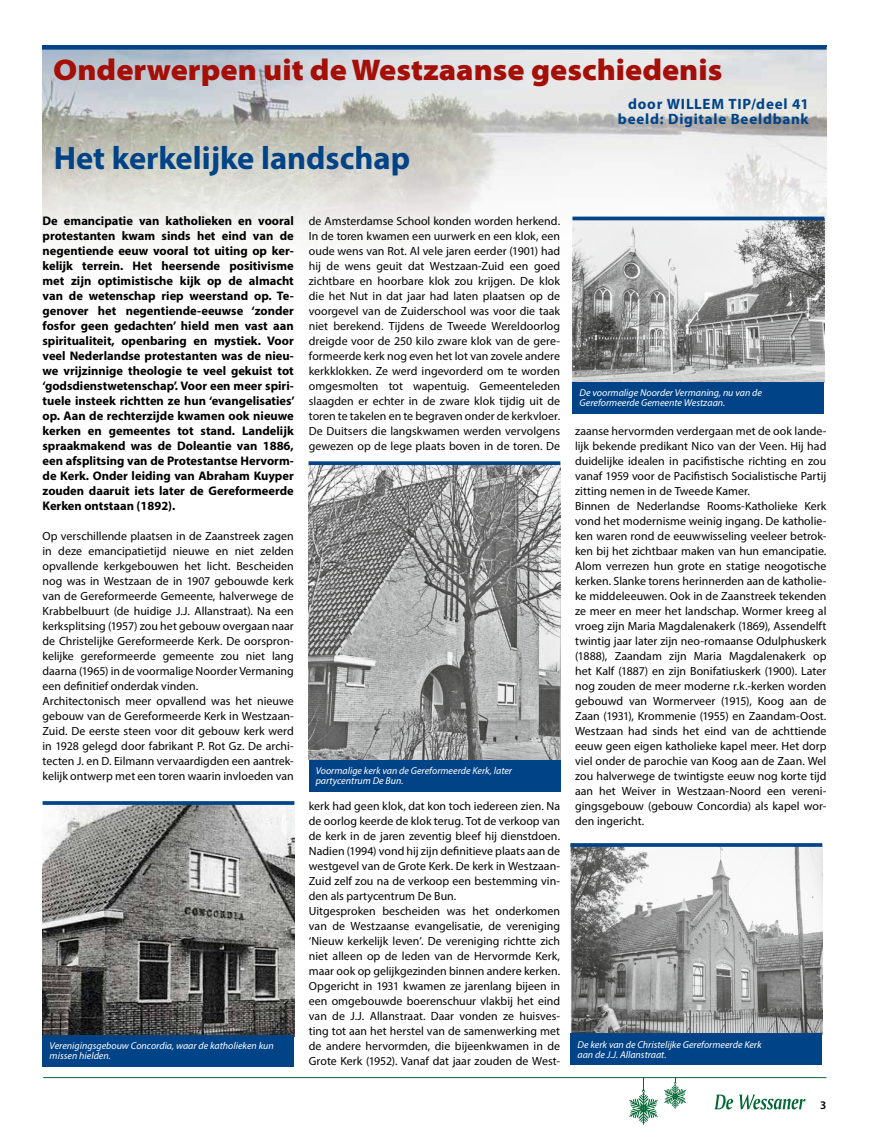
<style>
.page{position:relative;width:869px;height:1134px;background:#fff}
.page>*{position:absolute;margin:0;border:0;box-sizing:border-box;transform-origin:0 0}
.t1{font:700 32.5px "Myriad Pro";color:#004387}
.t2{font:900 semi-expanded 30px "Myriad Pro";color:#a40f08}
.t3{font:700 15px/15px "Myriad Pro";letter-spacing:.05em;color:#004387;text-align:right}
.t4{font:700 12.5px/15px "Myriad Pro";color:#000;text-align:justify}
.t5{font:11.88px/15px "Myriad Pro";letter-spacing:.005em;color:#000}
.t6{font:600 11.62px "Myriad Pro";color:#000}
.t7{font:italic 10px/10px "Myriad Pro";color:#fff}
</style>
<div class="page">
<svg style="left:714px;top:1094px;width:18px;height:15px"></svg>
<svg style="left:739px;top:1094px;width:66px;height:15px"></svg>
<svg style="left:663px;top:1078px;width:22px;height:31px"></svg>
<svg style="left:628px;top:1078px;width:29px;height:47px"></svg>
<hr style="left:43px;top:1077px;width:783px;height:1px;background:#006833">
<img style="left:43px;top:50px;width:783px;height:253px">
<div style="left:43px;top:45px;width:783px;height:5px;background:#004387"></div>
<img style="left:570px;top:847px;width:251px;height:186px">
<div style="left:570px;top:1033px;width:251px;height:32px;background:#004387"></div>
<svg style="left:570px;top:843px;width:251px;height:4px"></svg>
<img style="left:43px;top:805px;width:251px;height:230px">
<div style="left:43px;top:1035px;width:251px;height:31px;background:#004387"></div>
<svg style="left:43px;top:801px;width:251px;height:4px"></svg>
<img style="left:308px;top:465px;width:252px;height:295px">
<div style="left:308px;top:760px;width:252px;height:31px;background:#004387"></div>
<svg style="left:308px;top:461px;width:252px;height:4px"></svg>
<img style="left:572px;top:220px;width:251px;height:162px">
<div style="left:572px;top:382px;width:251px;height:31px;background:#004387"></div>
<hr style="left:572px;top:217px;width:251px;height:3px;background:#004387">
<h2 class="t2" style="left:53px;top:53px;width:670px">Onderwerpen uit de Westzaanse geschiedenis</h2>
<h1 class="t1" style="left:54px;top:137px;width:357px">Het kerkelijke landschap</h1>
<p class="t3" style="left:617px;top:96px;width:192px">door WILLEM TIP/deel 41 beeld: Digitale Beeldbank</p>
<p class="t4" style="left:43px;top:213px;width:253px">De emancipatie van katholieken en vooral protestanten kwam sinds het eind van de negentiende eeuw vooral tot uiting op ker&shy;kelijk terrein. Het heersende positivisme met zijn optimistische kijk op de almacht van de wetenschap riep weerstand op. Te&shy;genover het negentiende-eeuwse ‘zonder fosfor geen gedachten’ hield men vast aan spiritualiteit, openbaring en mystiek. Voor veel Nederlandse protestanten was de nieu&shy;we vrijzinnige theologie te veel gekuist tot ‘godsdienstwetenschap’. Voor een meer spiri&shy;tuele insteek richtten ze hun ‘evangelisaties’ op. Aan de rechterzijde kwamen ook nieuwe kerken en gemeentes tot stand. Landelijk spraakmakend was de Doleantie van 1886, een afsplitsing van de Protestantse Hervorm&shy;de Kerk. Onder leiding van Abraham Kuyper zouden daaruit iets later de Gereformeerde Kerken ontstaan (1892).</p>
<p class="t5" style="left:43px;top:528px;width:253px">Op verschillende plaatsen in de Zaanstreek zagen in deze emancipatietijd nieuwe en niet zelden opvallende kerkgebouwen het licht. Bescheiden nog was in Westzaan de in 1907 gebouwde kerk van de Gereformeerde Gemeente, halverwege de Krabbelbuurt (de huidige J.J. Allanstraat). Na een kerksplitsing (1957) zou het gebouw overgaan naar de Christelijke Gereformeerde Kerk. De oorspron&shy;kelijke gereformeerde gemeente zou niet lang daarna (1965) in de voormalige Noorder Vermaning een definitief onderdak vinden.<br>Architectonisch meer opvallend was het nieuwe gebouw van de Gereformeerde Kerk in Westzaan-Zuid. De eerste steen voor dit gebouw kerk werd in 1928 gelegd door fabrikant P. Rot Gz. De archi&shy;tecten J. en D. Eilmann vervaardigden een aantrek&shy;kelijk ontwerp met een toren waarin invloeden van</p>
<p class="t7" style="left:50px;top:1041px;width:226px">Verenigingsgebouw Concordia, waar de katholieken kun missen hielden.</p>
<p class="t5" style="left:309px;top:213px;width:253px;text-align:justify">de Amsterdamse School konden worden herkend.<br>In de toren kwamen een uurwerk en een klok, een oude wens van Rot. Al vele jaren eerder (1901) had hij de wens geuit dat Westzaan-Zuid een goed zichtbare en hoorbare klok zou krijgen. De klok die het Nut in dat jaar had laten plaatsen op de voorgevel van de Zuiderschool was voor die taak niet berekend. Tijdens de Tweede Wereldoorlog dreigde voor de 250 kilo zware klok van de gere&shy;formeerde kerk nog even het lot van zovele andere kerkklokken. Ze werd ingevorderd om te worden omgesmolten tot wapentuig. Gemeenteleden slaagden er echter in de zware klok tijdig uit de toren te takelen en te begraven onder de kerkvloer.<br>De Duitsers die langskwamen werden vervolgens gewezen op de lege plaats boven in de toren. De</p>
<p class="t7" style="left:315px;top:766px;width:198px">Voormalige kerk van de Gereformeerde Kerk, later partycentrum De Bun.</p>
<p class="t5" style="left:309px;top:798px;width:253px">kerk had geen klok, dat kon toch iedereen zien. Na de oorlog keerde de klok terug. Tot de verkoop van de kerk in de jaren zeventig bleef hij dienstdoen.<br>Nadien (1994) vond hij zijn definitieve plaats aan de westgevel van de Grote Kerk. De kerk in Westzaan-Zuid zelf zou na de verkoop een bestemming vin&shy;den als partycentrum De Bun.<br>Uitgesproken bescheiden was het onderkomen van de Westzaanse evangelisatie, de vereniging ‘Nieuw kerkelijk leven’. De vereniging richtte zich niet alleen op de leden van de Hervormde Kerk, maar ook op gelijkgezinden binnen andere kerken.<br>Opgericht in 1931 kwamen ze jarenlang bijeen in een omgebouwde boerenschuur vlakbij het eind van de J.J. Allanstraat. Daar vonden ze huisves&shy;ting tot aan het herstel van de samenwerking met de andere hervormden, die bijeenkwamen in de Grote Kerk (1952). Vanaf dat jaar zouden de West-</p>
<p class="t7" style="left:579px;top:388px;width:184px">De voormalige Noorder Vermaning, nu van de<br>Gereformeerde Gemeente Westzaan.</p>
<p class="t5" style="left:575px;top:423px;width:253px">zaanse hervormden verdergaan met de ook lande&shy;lijk bekende predikant Nico van der Veen. Hij had duidelijke idealen in pacifistische richting en zou vanaf 1959 voor de Pacifistisch Socialistische Partij zitting nemen in de Tweede Kamer.<br>Binnen de Nederlandse Rooms-Katholieke Kerk vond het modernisme weinig ingang. De katholie&shy;ken waren rond de eeuwwisseling veeleer betrok&shy;ken bij het zichtbaar maken van hun emancipatie.<br>Alom verrezen hun grote en statige neogotische kerken. Slanke torens herinnerden aan de katholie&shy;ke middeleeuwen. Ook in de Zaanstreek tekenden ze meer en meer het landschap. Wormer kreeg al vroeg zijn Maria Magdalenakerk (1869), Assendelft twintig jaar later zijn neo-romaanse Odulphuskerk (1888), Zaandam zijn Maria Magdalenakerk op het Kalf (1887) en zijn Bonifatiuskerk (1900). Later nog zouden de meer moderne r.k.-kerken worden gebouwd van Wormerveer (1915), Koog aan de Zaan (1931), Krommenie (1955) en Zaandam-Oost.<br>Westzaan had sinds het eind van de achttiende eeuw geen eigen katholieke kapel meer. Het dorp viel onder de parochie van Koog aan de Zaan. Wel zou halverwege de twintigste eeuw nog korte tijd aan het Weiver in Westzaan-Noord een vereni&shy;gingsgebouw (gebouw Concordia) als kapel wor&shy;den ingericht.</p>
<p class="t7" style="left:577px;top:1039px;width:185px">De kerk van de Christelijke Gereformeerde Kerk aan de J.J. Allanstraat.</p>
<p class="t6" style="left:819px;top:1099px;width:8px">3</p>
</div>
